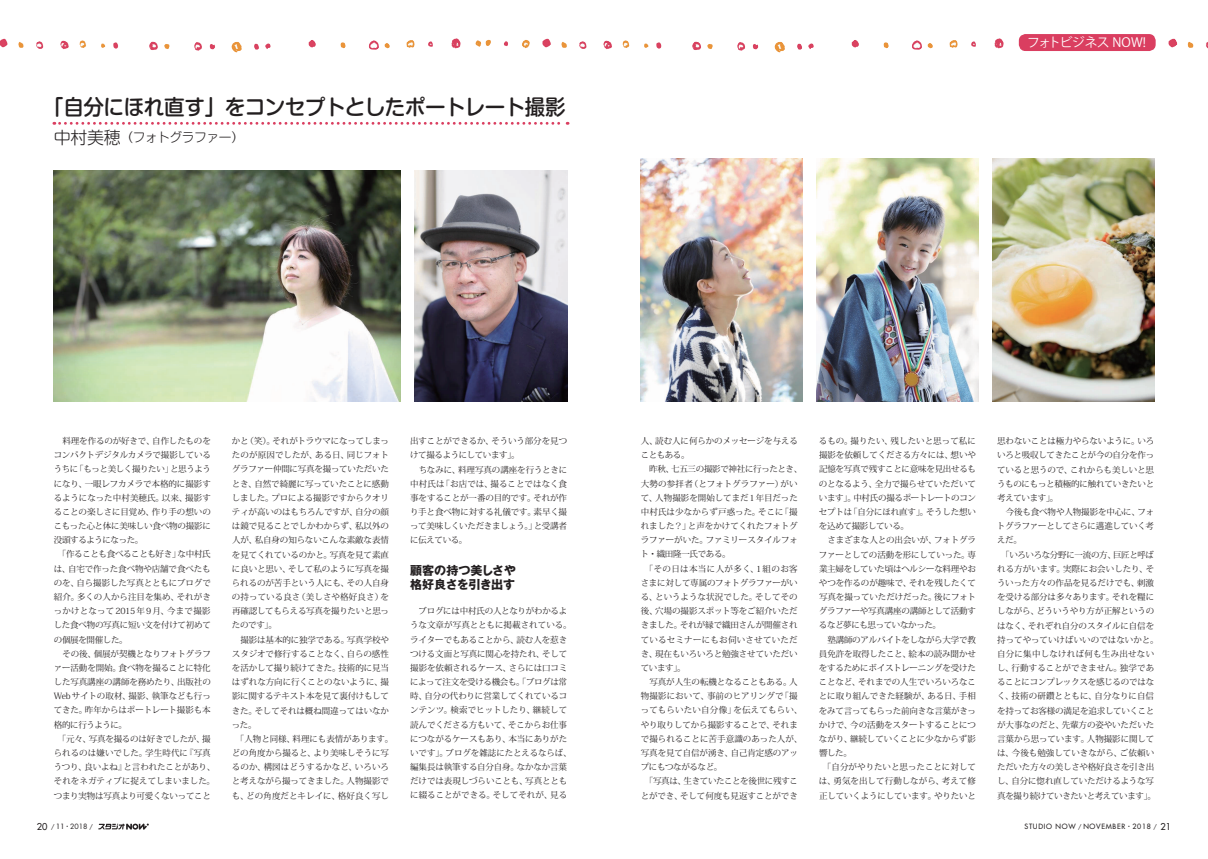
<style>
.page{position:relative;width:1208px;height:859px;background:#fff}
.page>*{position:absolute;margin:0;border:0;box-sizing:border-box;transform-origin:0 0}
.t1{font:500 21.3px "Shin M Go Pro";letter-spacing:-.025em;color:#231f20}
.t2{font:300 12.8px "Shin M Go Pro";letter-spacing:-.03em;color:#231f20}
.t3{font:12.8px "Koz Go Pr 6 N";letter-spacing:-.04em;color:#fff}
.t4{font:700 12px/14.2px "Gothic MB101 Pro";letter-spacing:-.02em;color:#231f20}
.t5{font:8.5px/14.2px "Koz Min Pr 6 N";letter-spacing:-.015em;color:#231f20}
.t6{font:7.1px "Futura";letter-spacing:.1em;color:#231f20}
.t7{font:7.1px "Futura";color:#231f20}
.s1{font-size:17px}
.s2{font-size:9.2px}
.s3{font-size:6px}
.s4{font-style:inherit}
.s5{font-family:"Shin Go Pro"}
</style>
<div class="page">
<div style="left:1019px;top:35px;width:136px;height:15px;background:#da3e60;border-radius:6px"></div>
<div style="left:1018px;top:34px;width:137px;height:17px;border:1px solid #da3e60;border-radius:6px"></div>
<img style="left:0;top:38px;width:530px;height:10px">
<img style="left:542px;top:38px;width:461px;height:10px">
<img style="left:1168px;top:39px;width:40px;height:10px">
<svg style="left:54px;top:122px;width:514px;height:3px"></svg>
<img style="left:54px;top:170px;width:346px;height:231px">
<img style="left:415px;top:170px;width:152px;height:231px">
<img style="left:641px;top:158px;width:161px;height:243px">
<img style="left:816px;top:158px;width:162px;height:243px">
<img style="left:992px;top:158px;width:162px;height:243px">
<svg style="left:98px;top:823px;width:51px;height:7px"></svg>
<h1 class="t1" style="left:43px;top:90px;width:524px">「自分にほれ直す」をコンセプトとしたポートレート撮影</h1>
<h2 class="t2" style="left:54px;top:127px;width:192px"><span class="s1">中村美穂</span>（フォトグラファー）</h2>
<h2 class="t3" style="left:1027px;top:35px;width:120px">フォトビジネス NOW!</h2>
<p class="t5" style="left:54px;top:434px;width:163px">　料理を作るのが好きで、自作したものをコンパクトデジタルカメラで撮影しているうちに「もっと美しく撮りたい」と思うようになり、一眼レフカメラで本格的に撮影するようになった中村美穂氏。以来、撮影することの楽しさに目覚め、作り手の想いのこもった心と体に美味しい食べ物の撮影に没頭するようになった。<br>　「作ることも食べることも好き」な中村氏は、自宅で作った食べ物や店舗で食べたものを、自ら撮影した写真とともにブログで紹介。多くの人から注目を集め、それがきっかけとなって2015年9月、今まで撮影した食べ物の写真に短い文を付けて初めての個展を開催した。<br>　その後、個展が契機となりフォトグラファー活動を開始。食べ物を撮ることに特化した写真講座の講師を務めたり、出版社の<br>Webサイトの取材、撮影、執筆なども行ってきた。昨年からはポートレート撮影も本格的に行うように。<br>　「元々、写真を撮るのは好きでしたが、撮られるのは嫌いでした。学生時代に『写真うつり、良いよね』と言われたことがあり、それをネガティブに捉えてしまいました。つまり実物は写真より可愛くないってこと</p>
<p class="t5" style="left:232px;top:434px;width:163px">かと（笑）。それがトラウマになってしまったのが原因でしたが、ある日、同じフォトグラファー仲間に写真を撮っていただいたとき、自然で綺麗に写っていたことに感動しました。プロによる撮影ですからクオリティが高いのはもちろんですが、自分の顔は鏡で見ることでしかわからず、私以外の人が、私自身の知らないこんな素敵な表情を見てくれているのかと。写真を見て素直に良いと思い、そして私のように写真を撮られるのが苦手という人にも、その人自身の持っている良さ（美しさや格好良さ）を再確認してもらえる写真を撮りたいと思ったのです」。<br>　撮影は基本的に独学である。写真学校やスタジオで修行することなく、自らの感性を活かして撮り続けてきた。技術的に見当はずれな方向に行くことのないように、撮影に関するテキスト本を見て裏付けもしてきた。そしてそれは概ね間違ってはいなかった。<br>　「人物と同様、料理にも表情があります。どの角度から撮ると、より美味しそうに写るのか、構図はどうするかなど、いろいろと考えながら撮ってきました。人物撮影でも、どの角度だとキレイに、格好良く写し</p>
<p class="t5" style="left:410px;top:434px;width:159px">出すことができるか、そういう部分を見つけて撮るようにしています」。<br>　ちなみに、料理写真の講座を行うときに中村氏は「お店では、撮ることではなく食事をすることが一番の目的です。それが作り手と食べ物に対する礼儀です。素早く撮って美味しくいただきましょう。」と受講者に伝えている。</p>
<h3 class="t4" style="left:410px;top:562px;width:107px">顧客の持つ美しさや格好良さを引き出す</h3>
<p class="t5" style="left:410px;top:604px;width:163px">　ブログには中村氏の人となりがわかるような文章が写真とともに掲載されている。ライターでもあることから、読む人を惹きつける文面と写真に関心を持たれ、そして撮影を依頼されるケース、さらには口コミによって注文を受ける機会も。「ブログは常時、自分の代わりに営業してくれているコンテンツ。検索でヒットしたり、継続して読んでくださる方もいて、そこからお仕事につながるケースもあり、本当にありがたいです」。ブログを雑誌にたとえるならば、編集長は執筆する自分自身。なかなか言葉だけでは表現しづらいことも、写真とともに綴ることができる。そしてそれが、見る</p>
<p class="t5" style="left:640px;top:434px;width:163px">人、読む人に何らかのメッセージを与えることもある。<br>　昨秋、七五三の撮影で神社に行ったとき、大勢の参拝者（とフォトグラファー）がいて、人物撮影を開始してまだ1年目だった中村氏は少なからず戸惑った。そこに「撮れました？」と声をかけてくれたフォトグラファーがいた。ファミリースタイルフォト・織田隆一氏である。<br>　「その日は本当に人が多く、1組のお客さまに対して専属のフォトグラファーがいる、というような状況でした。そしてその後、穴場の撮影スポット等をご紹介いただきました。それが縁で織田さんが開催されているセミナーにもお伺いさせていただき、現在もいろいろと勉強させていただいています」。<br>　写真が人生の転機となることもある。人物撮影において、事前のヒアリングで「撮ってもらいたい自分像」を伝えてもらい、やり取りしてから撮影することで、それまで撮られることに苦手意識のあった人が、写真を見て自信が湧き、自己肯定感のアップにもつながるなど。<br>　「写真は、生きていたことを後世に残すことができ、そして何度も見返すことができ</p>
<p class="t5" style="left:819px;top:434px;width:159px">るもの。撮りたい、残したいと思って私に撮影を依頼してくださる方々には、想いや記憶を写真で残すことに意味を見出せるものとなるよう、全力で撮らせていただいています」。中村氏の撮るポートレートのコンセプトは「自分にほれ直す」。そうした想いを込めて撮影している。<br>　さまざまな人との出会いが、フォトグラファーとしての活動を形にしていった。専業主婦をしていた頃はヘルシーな料理やおやつを作るのが趣味で、それを残したくて写真を撮っていただけだった。後にフォトグラファーや写真講座の講師として活動するなど夢にも思っていなかった。<br>　塾講師のアルバイトをしながら大学で教員免許を取得したこと、絵本の読み聞かせをするためにボイストレーニングを受けたことなど、それまでの人生でいろいろなことに取り組んできた経験が、ある日、手相をみて言ってもらった前向きな言葉がきっかけで、今の活動をスタートすることにつながり、継続していくことに少なからず影響した。<br>　「自分がやりたいと思ったことに対しては、勇気を出して行動しながら、考えて修正していくようにしています。やりたいと</p>
<p class="t5" style="left:997px;top:434px;width:163px">思わないことは極力やらないように。いろいろと吸収してきたことが今の自分を作っていると思うので、これからも美しいと思うものにもっと積極的に触れていきたいと考えています」。<br>　今後も食べ物や人物撮影を中心に、フォトグラファーとしてさらに邁進していく考えだ。<br>　「いろいろな分野に一流の方、巨匠と呼ばれる方がいます。実際にお会いしたり、そういった方々の作品を見るだけでも、刺激を受ける部分は多々あります。それを糧にしながら、どういうやり方が正解というのはなく、それぞれ自分のスタイルに自信を持ってやっていけばいいのではないかと。自分に集中しなければ何も生み出せないし、行動することができません。独学であることにコンプレックスを感じるのではなく、技術の研鑽とともに、自分なりに自信を持ってお客様の満足を追求していくことが大事なのだと、先輩方の姿やいただいた言葉から思っています。人物撮影に関しては、今後も勉強していきながら、ご依頼いただいた方々の美しさや格好良さを引き出し、自分に惚れ直していただけるような写真を撮り続けていきたいと考えています」。</p>
<p class="t7" style="left:37px;top:822px;width:58px"><span class="s2">20</span> <span class="s3">/</span> <span class="s4">11</span><span class="s5">・</span>2018 <span class="s3">/</span></p>
<p class="t6" style="left:1024px;top:822px;width:148px">STUDIO NOW <span class="s3">/</span> NOVEMBER<span class="s5">・</span>2018 <span class="s3">/</span> <span class="s2">21</span></p>
</div>
